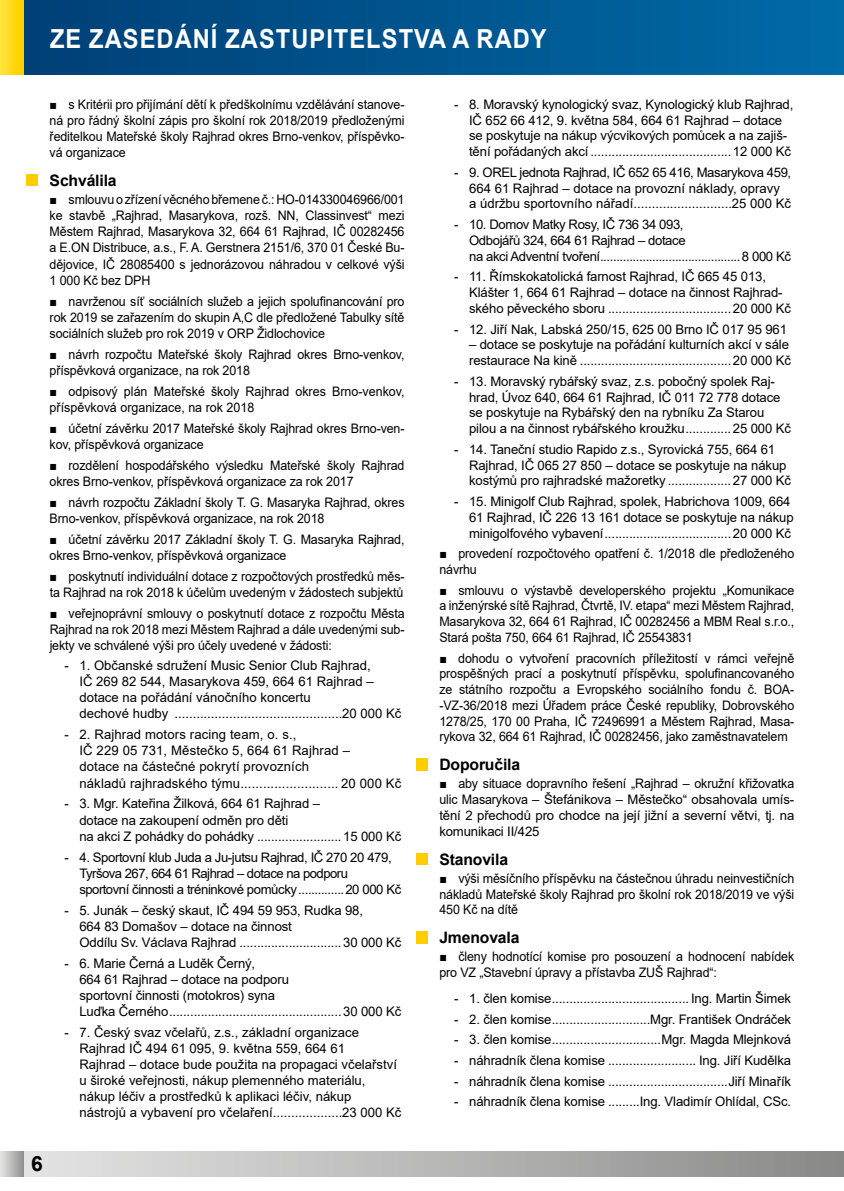
<style>
.page{position:relative;width:844px;height:1191px;background:#fff}
.page>*{position:absolute;margin:0;border:0;box-sizing:border-box;transform-origin:0 0}
.t1{font:700 26.25px "Arial";letter-spacing:.045em;color:#fff;scale:.9 1}
.t2{font:700 21px "Arial";color:#000}
.t3{font:700 15.75px "Arial";letter-spacing:-.01em;color:#000}
.t4{font:13.12px/15.8px "Arial";letter-spacing:-.01em;color:#000}
.t5{font:13.12px/15.8px "Arial";letter-spacing:-.01em;color:#000;scale:.95 1}
.t6{font:13.12px/16.1px "Arial";letter-spacing:-.03em;color:#000}
.t7{font:13.12px/16.1px "Arial";letter-spacing:.01em;color:#000}
.s1{font-weight:400;font-size:24.5px;color:#fff}
</style>
<div class="page">
<svg style="left:0;top:1151px;width:25px;height:25px"></svg>
<div style="left:25px;top:1151px;width:818px;height:25px;background:linear-gradient(to right,#e5e5e5,#8a8989)"></div>
<svg style="left:0;top:0;width:25px;height:74px;background:#f4d21c"></svg>
<div style="left:25px;top:0;width:818px;height:74px;background:linear-gradient(to right,#004076,#006aa7)"></div>
<h1 class="t1" style="left:50px;top:20px;width:553px">ZE ZASEDÁNÍ ZASTUPITELSTVA A RADY</h1>
<p class="t5" style="left:50px;top:96px;width:375px;text-align:justify">■ s Kritérii pro přijímání dětí k předškolnímu vzdělávání stanove&shy;ná pro řádný školní zápis pro školní rok 2018/2019 předloženými ředitelkou Mateřské školy Rajhrad okres Brno-venkov, příspěvko&shy;vá organizace</p>
<p class="t3" style="left:25px;top:169px;width:93px"><span class="s1">■</span> Schválila</p>
<p class="t5" style="left:50px;top:192px;width:375px;text-align:justify">■ smlouvu o zřízení věcného břemene č.: HO-014330046966/001 ke stavbě „Rajhrad, Masarykova, rozš. NN, Classinvest“ mezi Městem Rajhrad, Masarykova 32, 664 61 Rajhrad, IČ 00282456 a E.ON Distribuce, a.s., F. A. Gerstnera 2151/6, 370 01 České Bu&shy;dějovice, IČ 28085400 s jednorázovou náhradou v celkové výši 1 000 Kč bez DPH</p>
<p class="t5" style="left:50px;top:293px;width:375px;text-align:justify">■ navrženou síť sociálních služeb a jejich spolufinancování pro rok 2019 se zařazením do skupin A,C dle předložené Tabulky sítě sociálních služeb pro rok 2019 v ORP Židlochovice</p>
<p class="t5" style="left:50px;top:346px;width:375px">■ návrh rozpočtu Mateřské školy Rajhrad okres Brno-venkov, příspěvková organizace, na rok 2018</p>
<p class="t5" style="left:50px;top:383px;width:375px">■ odpisový plán Mateřské školy Rajhrad okres Brno-venkov, příspěvková organizace, na rok 2018</p>
<p class="t5" style="left:50px;top:420px;width:375px">■ účetní závěrku 2017 Mateřské školy Rajhrad okres Brno-ven&shy;kov, příspěvková organizace</p>
<p class="t5" style="left:50px;top:457px;width:375px">■ rozdělení hospodářského výsledku Mateřské školy Rajhrad okres Brno-venkov, příspěvková organizace za rok 2017</p>
<p class="t5" style="left:50px;top:494px;width:375px">■ návrh rozpočtu Základní školy T. G. Masaryka Rajhrad, okres<br>Brno-venkov, příspěvková organizace, na rok 2018</p>
<p class="t5" style="left:50px;top:531px;width:375px">■ účetní závěrku 2017 Základní školy T. G. Masaryka Rajhrad, okres Brno-venkov, příspěvková organizace</p>
<p class="t5" style="left:50px;top:568px;width:375px">■ poskytnutí individuální dotace z rozpočtových prostředků měs&shy;ta Rajhrad na rok 2018 k účelům uvedeným v žádostech subjektů</p>
<p class="t5" style="left:50px;top:605px;width:375px;text-align:justify">■ veřejnoprávní smlouvy o poskytnutí dotace z rozpočtu Města Rajhrad na rok 2018 mezi Městem Rajhrad a dále uvedenými sub&shy;jekty ve schválené výši pro účely uvedené v žádosti:</p>
<p class="t4" style="left:79px;top:657px;width:323px;text-indent:-15px">- 1. Občanské sdružení Music Senior Club Rajhrad,<br>IČ 269 82 544, Masarykova 459, 664 61 Rajhrad – dotace na pořádání vánočního koncertu<br>dechové hudby ..............................................20 000 Kč</p>
<p class="t7" style="left:79px;top:726px;width:323px;text-indent:-15px">- 2. Rajhrad motors racing team, o. s.,<br>IČ 229 05 731, Městečko 5, 664 61 Rajhrad –<br>dotace na částečné pokrytí provozních<br>nákladů rajhradského týmu.......................... 20 000 Kč</p>
<p class="t4" style="left:79px;top:795px;width:323px;text-indent:-15px">- 3. Mgr. Kateřina Žilková, 664 61 Rajhrad –<br>dotace na zakoupení odměn pro děti<br>na akci Z pohádky do pohádky ........................15 000 Kč</p>
<p class="t6" style="left:79px;top:848px;width:323px;text-indent:-15px">- 4. Sportovní klub Juda a Ju-jutsu Rajhrad, IČ 270 20 479,<br>Tyršova 267, 664 61 Rajhrad – dotace na podporu<br>sportovní činnosti a tréninkové pomůcky..............20 000 Kč</p>
<p class="t4" style="left:79px;top:902px;width:323px;text-indent:-15px">- 5. Junák – český skaut, IČ 494 59 953, Rudka 98,<br>664 83 Domašov – dotace na činnost<br>Oddílu Sv. Václava Rajhrad .............................30 000 Kč</p>
<p class="t4" style="left:79px;top:955px;width:323px;text-indent:-15px">- 6. Marie Černá a Luděk Černý,<br>664 61 Rajhrad – dotace na podporu<br>sportovní činnosti (motokros) syna<br>Luďka Černého.................................................30 000 Kč</p>
<p class="t4" style="left:79px;top:1024px;width:323px;text-indent:-15px">- 7. Český svaz včelařů, z.s., základní organizace Rajhrad IČ 494 61 095, 9. května 559, 664 61<br>Rajhrad – dotace bude použita na propagaci včelařství u široké veřejnosti, nákup plemenného materiálu, nákup léčiv a prostředků k aplikaci léčiv, nákup nástrojů a vybavení pro včelaření...................23 000 Kč</p>
<p class="t4" style="left:469px;top:96px;width:326px;text-indent:-15px">- 8. Moravský kynologický svaz, Kynologický klub Rajhrad, IČ 652 66 412, 9. května 584, 664 61 Rajhrad – dotace se poskytuje na nákup výcvikových pomůcek a na zajiš&shy;tění pořádaných akcí ........................................12 000 Kč</p>
<p class="t4" style="left:469px;top:164px;width:323px;text-indent:-15px">- 9. OREL jednota Rajhrad, IČ 652 65 416, Masarykova 459,<br>664 61 Rajhrad – dotace na provozní náklady, opravy<br>a údržbu sportovního nářadí...........................25 000 Kč</p>
<p class="t6" style="left:469px;top:216px;width:323px;text-indent:-15px">- 10. Domov Matky Rosy, IČ 736 34 093,<br>Odbojářů 324, 664 61 Rajhrad – dotace<br>na akci Adventní tvoření...........................................8 000 Kč</p>
<p class="t4" style="left:469px;top:269px;width:323px;text-indent:-15px">- 11. Římskokatolická farnost Rajhrad, IČ 665 45 013,<br>Klášter 1, 664 61 Rajhrad – dotace na činnost Rajhrad&shy;ského pěveckého sboru ...................................20 000 Kč</p>
<p class="t4" style="left:454px;top:321px;width:334px">- 12. Jiří Nak, Labská 250/15, 625 00 Brno IČ 017 95 961</p>
<p class="t4" style="left:469px;top:337px;width:323px">– dotace se poskytuje na pořádání kulturních akcí v sále restaurace Na kině ...........................................20 000 Kč</p>
<p class="t4" style="left:469px;top:373px;width:323px;text-indent:-15px">- 13. Moravský rybářský svaz, z.s. pobočný spolek Raj&shy;hrad, Úvoz 640, 664 61 Rajhrad, IČ 011 72 778 dotace se poskytuje na Rybářský den na rybníku Za Starou pilou a na činnost rybářského kroužku.............25 000 Kč</p>
<p class="t4" style="left:469px;top:441px;width:323px;text-indent:-15px">- 14. Taneční studio Rapido z.s., Syrovická 755, 664 61<br>Rajhrad, IČ 065 27 850 – dotace se poskytuje na nákup kostýmů pro rajhradské mažoretky ..................27 000 Kč</p>
<p class="t4" style="left:469px;top:493px;width:326px;text-indent:-15px">- 15. Minigolf Club Rajhrad, spolek, Habrichova 1009, 664<br>61 Rajhrad, IČ 226 13 161 dotace se poskytuje na nákup minigolfového vybavení....................................20 000 Kč</p>
<p class="t5" style="left:439px;top:545px;width:375px">■ provedení rozpočtového opatření č. 1/2018 dle předloženého návrhu</p>
<p class="t5" style="left:439px;top:582px;width:375px;text-align:justify">■ smlouvu o výstavbě developerského projektu „Komunikace a inženýrské sítě Rajhrad, Čtvrtě, IV. etapa“ mezi Městem Rajhrad, Masarykova 32, 664 61 Rajhrad, IČ 00282456 a MBM Real s.r.o., Stará pošta 750, 664 61 Rajhrad, IČ 25543831</p>
<p class="t5" style="left:439px;top:650px;width:375px;text-align:justify">■ dohodu o vytvoření pracovních příležitostí v rámci veřejně prospěšných prací a poskytnutí příspěvku, spolufinancovaného ze státního rozpočtu a Evropského sociálního fondu č. BOA--VZ-36/2018 mezi Úřadem práce České republiky, Dobrovského 1278/25, 170 00 Praha, IČ 72496991 a Městem Rajhrad, Masa&shy;rykova 32, 664 61 Rajhrad, IČ 00282456, jako zaměstnavatelem</p>
<p class="t3" style="left:414px;top:753px;width:107px"><span class="s1">■</span> Doporučila</p>
<p class="t5" style="left:439px;top:776px;width:375px;text-align:justify">■ aby situace dopravního řešení „Rajhrad – okružní křižovatka ulic Masarykova – Štefánikova – Městečko“ obsahovala umís&shy;tění 2 přechodů pro chodce na její jižní a severní větvi, tj. na komunikaci II/425</p>
<p class="t3" style="left:414px;top:848px;width:95px"><span class="s1">■</span> Stanovila</p>
<p class="t5" style="left:439px;top:870px;width:375px;text-align:justify">■ výši měsíčního příspěvku na částečnou úhradu neinvestičních nákladů Mateřské školy Rajhrad pro školní rok 2018/2019 ve výši 450 Kč na dítě</p>
<p class="t3" style="left:414px;top:926px;width:106px"><span class="s1">■</span> Jmenovala</p>
<p class="t5" style="left:439px;top:948px;width:375px">■ členy hodnotící komise pro posouzení a hodnocení nabídek pro VZ „Stavební úpravy a přístavba ZUŠ Rajhrad“:</p>
<p class="t4" style="left:454px;top:990px;width:338px">- 1. člen komise....................................... Ing. Martin Šimek</p>
<p class="t4" style="left:454px;top:1011px;width:338px">- 2. člen komise............................Mgr. František Ondráček</p>
<p class="t4" style="left:454px;top:1031px;width:338px">- 3. člen komise...............................Mgr. Magda Mlejnková</p>
<p class="t4" style="left:454px;top:1052px;width:338px">- náhradník člena komise ......................... Ing. Jiří Kudělka</p>
<p class="t4" style="left:454px;top:1073px;width:338px">- náhradník člena komise ..................................Jiří Minařík</p>
<p class="t4" style="left:454px;top:1093px;width:338px">- náhradník člena komise .........Ing. Vladimír Ohlídal, CSc.</p>
<h2 class="t2" style="left:31px;top:1148px;width:13px">6</h2>
</div>
